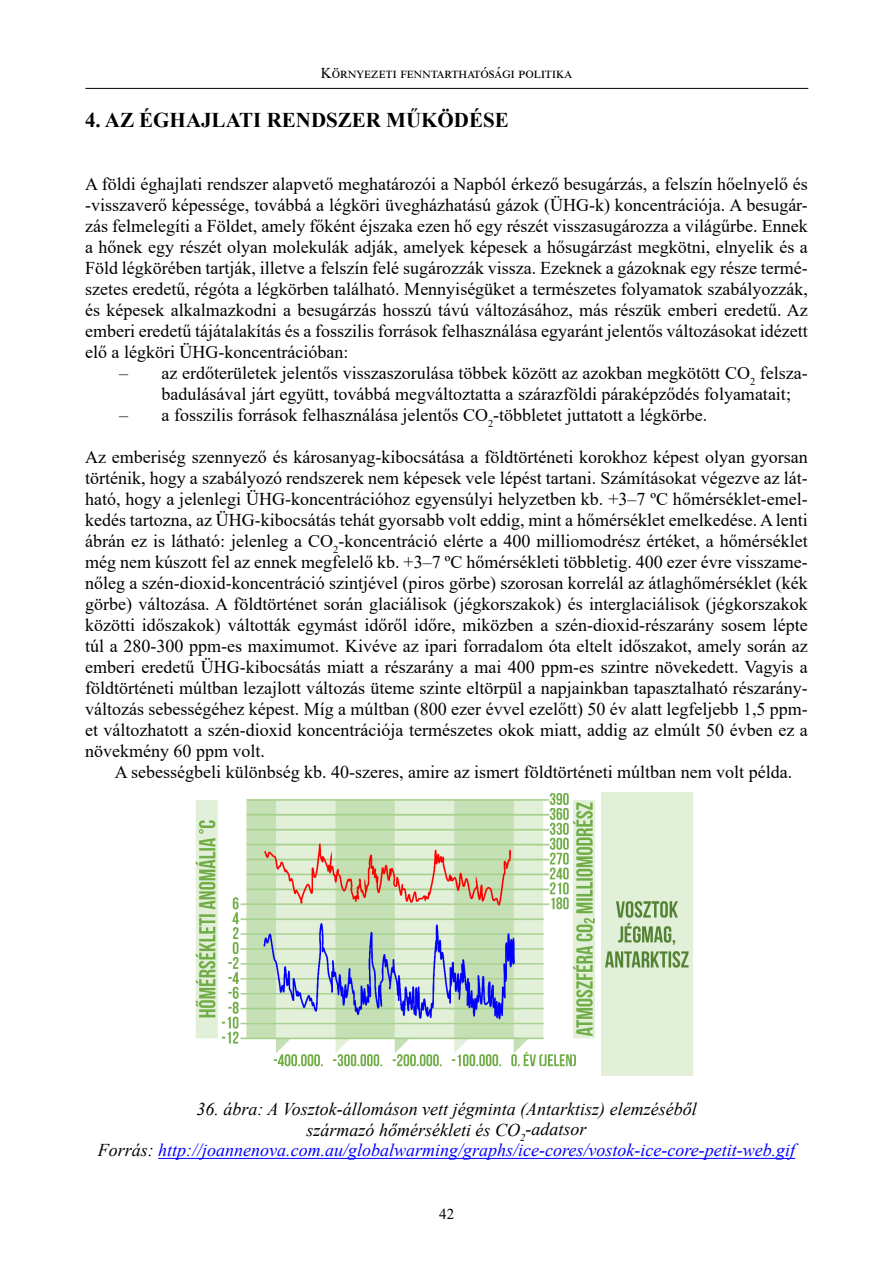
<style>
.page{position:relative;width:893px;height:1263px;background:#fff}
.page>*{position:absolute;margin:0;border:0;box-sizing:border-box;transform-origin:0 0}
.t1{font:700 21px "Times New Roman";color:#000}
.t2{font:18px/21px "Times New Roman";color:#000;text-align:justify}
.t3{font:italic 18px/21px "Times New Roman";color:#000;text-align:center}
.t4{font:15px "Times New Roman";color:#000}
.s1{color:#00f}
</style>
<div class="page">
<hr style="left:85px;top:88px;width:723px;height:1px;background:#000">
<hr style="left:158px;top:1158px;width:637px;height:1px;background:#00f">
<img style="left:195px;top:792px;width:498px;height:283px">
<p class="t4" style="left:321px;top:63px;width:253px">Környezeti fenntarthatósági politika</p>
<p class="t1" style="left:85px;top:105px;width:425px">4. AZ ÉGHAJLATI RENDSZER MŰKÖDÉSE</p>
<p class="t2" style="left:85px;top:173px;width:724px">A földi éghajlati rendszer alapvető meghatározói a Napból érkező besugárzás, a felszín hőelnyelő és -visszaverő képessége, továbbá a légköri üvegházhatású gázok (ÜHG-k) koncentrációja. A besugár&shy;zás felmelegíti a Földet, amely főként éjszaka ezen hő egy részét visszasugározza a világűrbe. Ennek a hőnek egy részét olyan molekulák adják, amelyek képesek a hősugárzást megkötni, elnyelik és a Föld légkörében tartják, illetve a felszín felé sugározzák vissza. Ezeknek a gázoknak egy része termé&shy;szetes eredetű, régóta a légkörben található. Mennyiségüket a természetes folyamatok szabályozzák, és képesek alkalmazkodni a besugárzás hosszú távú változásához, más részük emberi eredetű. Az emberi eredetű tájátalakítás és a fosszilis források felhasználása egyaránt jelentős változásokat idézett elő a légköri ÜHG-koncentrációban:</p>
<p class="t2" style="left:162px;top:362px;width:648px;text-indent:-43px">– az erdőterületek jelentős visszaszorulása többek között az azokban megkötött CO<sub>2</sub> felsza&shy;badulásával járt együtt, továbbá megváltoztatta a szárazföldi páraképződés folyamatait;</p>
<p class="t2" style="left:119px;top:404px;width:590px">– a fosszilis források felhasználása jelentős CO<sub>2</sub>-többletet juttatott a légkörbe.</p>
<p class="t2" style="left:85px;top:446px;width:724px">Az emberiség szennyező és károsanyag-kibocsátása a földtörténeti korokhoz képest olyan gyorsan történik, hogy a szabályozó rendszerek nem képesek vele lépést tartani. Számításokat végezve az lát&shy;ható, hogy a jelenlegi ÜHG-koncentrációhoz egyensúlyi helyzetben kb. +3–7 ºC hőmérséklet-emel&shy;kedés tartozna, az ÜHG-kibocsátás tehát gyorsabb volt eddig, mint a hőmérséklet emelkedése. A lenti ábrán ez is látható: jelenleg a CO<sub>2</sub>-koncentráció elérte a 400 milliomodrész értéket, a hőmérséklet még nem kúszott fel az ennek megfelelő kb. +3–7 ºC hőmérsékleti többletig. 400 ezer évre visszame&shy;nőleg a szén-dioxid-koncentráció szintjével (piros görbe) szorosan korrelál az átlaghőmérséklet (kék görbe) változása. A földtörténet során glaciálisok (jégkorszakok) és interglaciálisok (jégkorszakok közötti időszakok) váltották egymást időről időre, miközben a szén-dioxid-részarány sosem lépte túl a 280-300 ppm-es maximumot. Kivéve az ipari forradalom óta eltelt időszakot, amely során az emberi eredetű ÜHG-kibocsátás miatt a részarány a mai 400 ppm-es szintre növekedett. Vagyis a földtörténeti múltban lezajlott változás üteme szinte eltörpül a napjainkban tapasztalható részarány&shy;változás sebességéhez képest. Míg a múltban (800 ezer évvel ezelőtt) 50 év alatt legfeljebb 1,5 ppm&shy;et változhatott a szén-dioxid koncentrációja természetes okok miatt, addig az elmúlt 50 évben ez a növekmény 60 ppm volt.</p>
<p class="t2" style="left:115px;top:761px;width:679px">A sebességbeli különbség kb. 40-szeres, amire az ismert földtörténeti múltban nem volt példa.</p>
<p class="t3" style="left:98px;top:1097px;width:699px">36. ábra: A Vosztok-állomáson vett jégminta (Antarktisz) elemzéséből<br>származó hőmérsékleti és CO<sub>2</sub>-adatsor<br>Forrás: <span class="s1">http://joannenova.com.au/globalwarming/graphs/ice-cores/vostok-ice-core-petit-web.gif</span></p>
<p class="t4" style="left:439px;top:1204px;width:16px">42</p>
</div>
